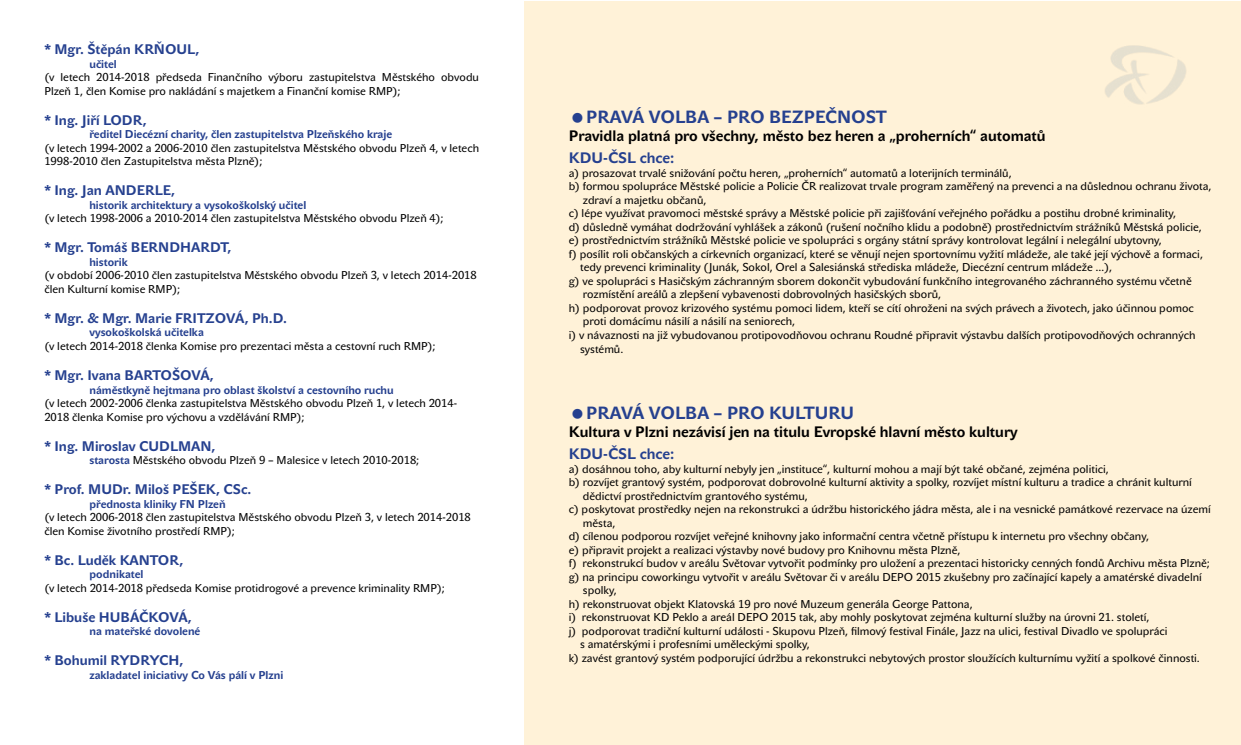
<style>
.page{position:relative;width:1241px;height:745px;background:#fff}
.page>*{position:absolute;margin:0;border:0;box-sizing:border-box;transform-origin:0 0}
.t1{font:700 17.5px "John Sans Text Pro";color:#25408f}
.t2{font:700 15px "John Sans Text Pro";color:#000}
.t3{font:700 15px "John Sans Text Pro";color:#25408f}
.t4{font:700 13.75px "John Sans Text Pro";color:#25408f}
.t5{font:11.25px/13.5px "John Sans Text Pro";color:#000}
.t6{font:700 11.25px "John Sans Text Pro";color:#25408f}
.s1{font-weight:700;color:#25408f}
</style>
<div class="page">
<div style="left:524px;top:1px;width:716px;height:743px;background:#fff2d8"></div>
<img style="left:1105px;top:45px;width:81px;height:59px">
<p class="t4" style="left:44px;top:41px;width:156px">* Mgr. Štěpán KRŇOUL,</p>
<p class="t6" style="left:89px;top:57px;width:29px">učitel</p>
<p class="t5" style="left:44px;top:70px;width:436px">(v letech 2014-2018 předseda Finančního výboru zastupitelstva Městského obvodu<br>Plzeň 1, člen Komise pro nakládání s majetkem a Finanční komise RMP);</p>
<p class="t4" style="left:44px;top:112px;width:104px">* Ing. Jiří LODR,</p>
<p class="t6" style="left:89px;top:128px;width:304px">ředitel Diecézní charity, člen zastupitelstva Plzeňského kraje</p>
<p class="t5" style="left:44px;top:141px;width:436px">(v letech 1994-2002 a 2006-2010 člen zastupitelstva Městského obvodu Plzeň 4, v letech<br>1998-2010 člen Zastupitelstva města Plzně);</p>
<p class="t4" style="left:44px;top:182px;width:132px">* Ing. Jan ANDERLE,</p>
<p class="t6" style="left:89px;top:198px;width:218px">historik architektury a vysokoškolský učitel</p>
<p class="t5" style="left:44px;top:211px;width:400px">(v letech 1998-2006 a 2010-2014 člen zastupitelstva Městského obvodu Plzeň 4);</p>
<p class="t4" style="left:44px;top:239px;width:189px">* Mgr. Tomáš BERNDHARDT,</p>
<p class="t6" style="left:89px;top:255px;width:40px">historik</p>
<p class="t5" style="left:44px;top:268px;width:434px">(v období 2006-2010 člen zastupitelstva Městského obvodu Plzeň 3, v letech 2014-2018 člen Kulturní komise RMP);</p>
<p class="t4" style="left:44px;top:310px;width:244px">* Mgr. &amp; Mgr. Marie FRITZOVÁ, Ph.D.</p>
<p class="t6" style="left:89px;top:326px;width:116px">vysokoškolská učitelka</p>
<p class="t5" style="left:44px;top:339px;width:392px">(v letech 2014-2018 členka Komise pro prezentaci města a cestovní ruch RMP);</p>
<p class="t4" style="left:44px;top:367px;width:171px">* Mgr. Ivana BARTOŠOVÁ,</p>
<p class="t6" style="left:89px;top:383px;width:306px">náměstkyně hejtmana pro oblast školství a cestovního ruchu</p>
<p class="t5" style="left:44px;top:396px;width:414px">(v letech 2002-2006 členka zastupitelstva Městského obvodu Plzeň 1, v letech 2014-<br>2018 členka Komise pro výchovu a vzdělávání RMP);</p>
<p class="t4" style="left:44px;top:437px;width:173px">* Ing. Miroslav CUDLMAN,</p>
<p class="t5" style="left:89px;top:453px;width:331px"><span class="s1">starosta</span> Městského obvodu Plzeň 9 – Malesice v letech 2010-2018;</p>
<p class="t4" style="left:44px;top:481px;width:208px">* Prof. MUDr. Miloš PEŠEK, CSc.</p>
<p class="t6" style="left:89px;top:497px;width:138px">přednosta kliniky FN Plzeň</p>
<p class="t5" style="left:44px;top:510px;width:428px">(v letech 2006-2018 člen zastupitelstva Městského obvodu Plzeň 3, v letech 2014-2018 člen Komise životního prostředí RMP);</p>
<p class="t4" style="left:44px;top:551px;width:140px">* Bc. Luděk KANTOR,</p>
<p class="t6" style="left:89px;top:567px;width:56px">podnikatel</p>
<p class="t5" style="left:44px;top:580px;width:402px">(v letech 2014-2018 předseda Komise protidrogové a prevence kriminality RMP);</p>
<p class="t4" style="left:44px;top:608px;width:149px">* Libuše HUBÁČKOVÁ,</p>
<p class="t6" style="left:89px;top:624px;width:112px">na mateřské dovolené</p>
<p class="t4" style="left:44px;top:652px;width:140px">* Bohumil RYDRYCH,</p>
<p class="t6" style="left:89px;top:668px;width:195px">zakladatel iniciativy Co Vás pálí v Plzni</p>
<h1 class="t1" style="left:586px;top:106px;width:302px">PRAVÁ VOLBA – PRO BEZPEČNOST</h1>
<h2 class="t2" style="left:568px;top:127px;width:478px">Pravidla platná pro všechny, město bez heren a „proherních“ automatů</h2>
<h2 class="t3" style="left:568px;top:149px;width:107px">KDU-ČSL chce:</h2>
<p class="t5" style="left:568px;top:166px;width:444px">a) prosazovat trvalé snižování počtu heren, „proherních“ automatů a loterijních terminálů,</p>
<p class="t5" style="left:568px;top:179px;width:644px">b) formou spolupráce Městské policie a Policie ČR realizovat trvale program zaměřený na prevenci a na důslednou ochranu života,</p>
<p class="t5" style="left:583px;top:193px;width:125px">zdraví a majetku občanů,</p>
<p class="t5" style="left:568px;top:206px;width:609px">c) lépe využívat pravomoci městské správy a Městské policie při zajišťování veřejného pořádku a postihu drobné kriminality,</p>
<p class="t5" style="left:568px;top:220px;width:634px">d) důsledně vymáhat dodržování vyhlášek a zákonů (rušení nočního klidu a podobně) prostřednictvím strážníků Městská policie,</p>
<p class="t5" style="left:568px;top:233px;width:594px">e) prostřednictvím strážníků Městské policie ve spolupráci s orgány státní správy kontrolovat legální i nelegální ubytovny,</p>
<p class="t5" style="left:568px;top:247px;width:635px">f) posílit roli občanských a církevních organizací, které se věnují nejen sportovnímu vyžití mládeže, ale také její výchově a formaci,</p>
<p class="t5" style="left:580px;top:260px;width:533px">tedy prevenci kriminality (Junák, Sokol, Orel a Salesiánská střediska mládeže, Diecézní centrum mládeže …),</p>
<p class="t5" style="left:568px;top:274px;width:624px">g) ve spolupráci s Hasičským záchranným sborem dokončit vybudování funkčního integrovaného záchranného systému včetně</p>
<p class="t5" style="left:583px;top:287px;width:359px">rozmístění areálů a zlepšení vybavenosti dobrovolných hasičských sborů,</p>
<p class="t5" style="left:568px;top:301px;width:626px">h) podporovat provoz krizového systému pomoci lidem, kteří se cítí ohroženi na svých právech a životech, jako účinnou pomoc</p>
<p class="t5" style="left:583px;top:314px;width:214px">proti domácímu násilí a násilí na seniorech,</p>
<p class="t5" style="left:568px;top:328px;width:628px">i) v návaznosti na již vybudovanou protipovodňovou ochranu Roudné připravit výstavbu dalších protipovodňových ochranných</p>
<p class="t5" style="left:580px;top:341px;width:45px">systémů.</p>
<h1 class="t1" style="left:586px;top:402px;width:269px">PRAVÁ VOLBA – PRO KULTURU</h1>
<h2 class="t2" style="left:568px;top:422px;width:450px">Kultura v Plzni nezávisí jen na titulu Evropské hlavní město kultury</h2>
<h2 class="t3" style="left:568px;top:445px;width:107px">KDU-ČSL chce:</h2>
<p class="t5" style="left:568px;top:461px;width:541px">a) dosáhnou toho, aby kulturní nebyly jen „instituce“, kulturní mohou a mají být také občané, zejména politici,</p>
<p class="t5" style="left:568px;top:475px;width:624px">b) rozvíjet grantový systém, podporovat dobrovolné kulturní aktivity a spolky, rozvíjet místní kulturu a tradice a chránit kulturní</p>
<p class="t5" style="left:583px;top:488px;width:226px">dědictví prostřednictvím grantového systému,</p>
<p class="t5" style="left:568px;top:502px;width:643px">c) poskytovat prostředky nejen na rekonstrukci a údržbu historického jádra města, ale i na vesnické památkové rezervace na území</p>
<p class="t5" style="left:583px;top:515px;width:34px">města,</p>
<p class="t5" style="left:568px;top:529px;width:582px">d) cílenou podporou rozvíjet veřejné knihovny jako informační centra včetně přístupu k internetu pro všechny občany,</p>
<p class="t5" style="left:568px;top:542px;width:393px">e) připravit projekt a realizaci výstavby nové budovy pro Knihovnu města Plzně,</p>
<p class="t5" style="left:568px;top:556px;width:642px">f) rekonstrukcí budov v areálu Světovar vytvořit podmínky pro uložení a prezentaci historicky cenných fondů Archivu města Plzně;</p>
<p class="t5" style="left:568px;top:569px;width:634px">g) na principu coworkingu vytvořit v areálu Světovar či v areálu DEPO 2015 zkušebny pro začínající kapely a amatérské divadelní</p>
<p class="t5" style="left:583px;top:583px;width:35px">spolky,</p>
<p class="t5" style="left:568px;top:596px;width:405px">h) rekonstruovat objekt Klatovská 19 pro nové Muzeum generála George Pattona,</p>
<p class="t5" style="left:568px;top:610px;width:582px">i) rekonstruovat KD Peklo a areál DEPO 2015 tak, aby mohly poskytovat zejména kulturní služby na úrovni 21. století,</p>
<p class="t5" style="left:568px;top:623px;width:600px">j) podporovat tradiční kulturní události - Skupovu Plzeň, filmový festival Finále, Jazz na ulici, festival Divadlo ve spolupráci</p>
<p class="t5" style="left:580px;top:637px;width:231px">s amatérskými i profesními uměleckými spolky,</p>
<p class="t5" style="left:568px;top:650px;width:632px">k) zavést grantový systém podporující údržbu a rekonstrukci nebytových prostor sloužících kulturnímu vyžití a spolkové činnosti.</p>
</div>
